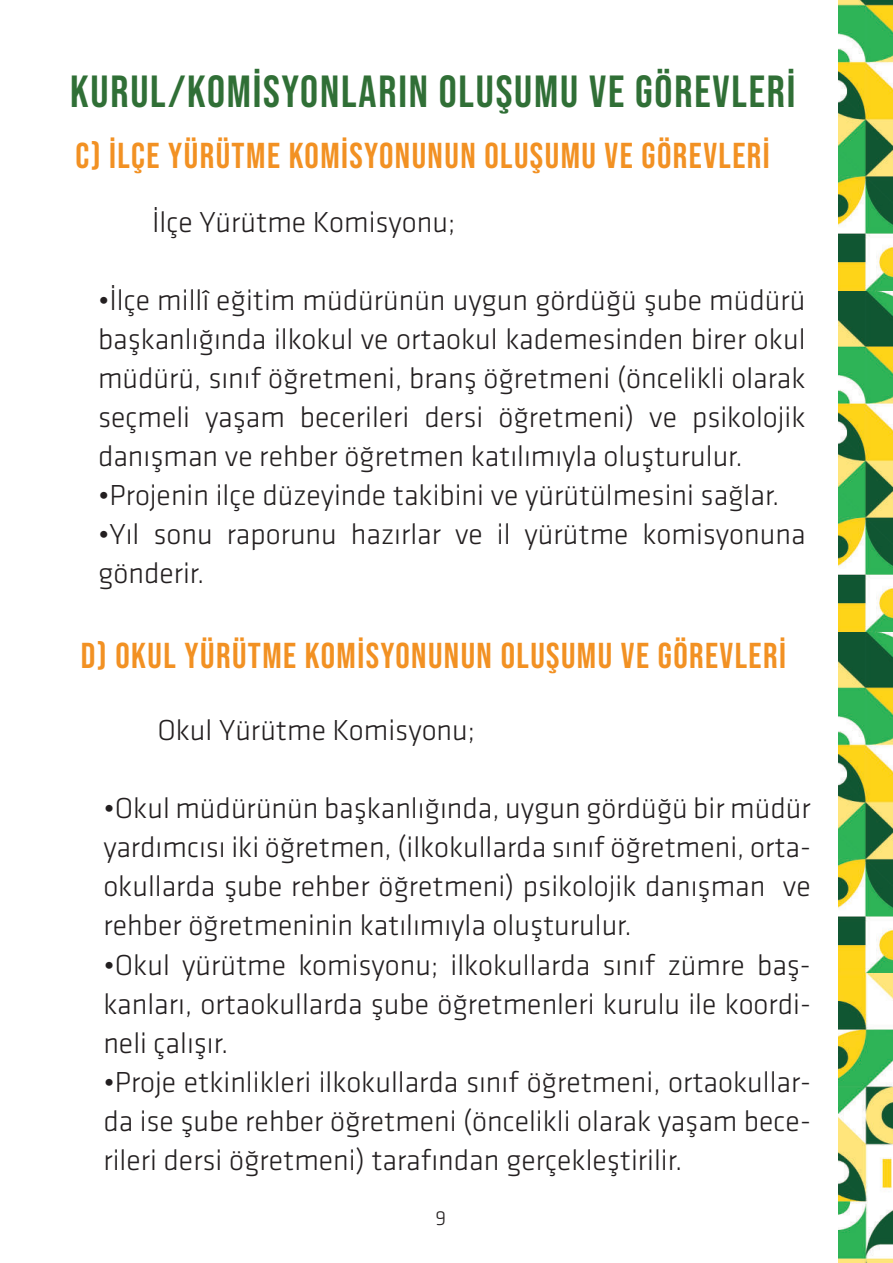
<style>
.page{position:relative;width:893px;height:1263px;background:#fff}
.page>*{position:absolute;margin:0;border:0;box-sizing:border-box;transform-origin:0 0}
.t1{font:45px "Bebas Neue";letter-spacing:.04em;color:#306f36}
.t2{font:36px "Bebas Neue";letter-spacing:.04em;color:#f29123}
.t3{font:300 30px/39px "Klavika";color:#231f20;text-align:justify}
.t4{font:300 21px "Klavika";color:#231f20}
</style>
<div class="page">
<img style="left:839px;top:0;width:54px;height:1263px">
<h1 class="t1" style="left:70px;top:69px;width:727px">KURUL/KOMİSYONLARIN OLUŞUMU VE GÖREVLERİ</h1>
<p class="t2" style="left:75px;top:137px;width:696px">C) İLÇE YÜRÜTME KOMİSYONUNUN OLUŞUMU VE GÖREVLERİ</p>
<p class="t3" style="left:152px;top:203px;width:305px">İlçe Yürütme Komisyonu;</p>
<p class="t3" style="left:98px;top:281px;width:709px">•İlçe millî eğitim müdürünün uygun gördüğü şube müdürü başkanlığında ilkokul ve ortaokul kademesinden birer okul müdürü, sınıf öğretmeni, branş öğretmeni (öncelikli olarak seçmeli yaşam becerileri dersi öğretmeni) ve psikolojik danışman ve rehber öğretmen katılımıyla oluşturulur.</p>
<p class="t3" style="left:98px;top:476px;width:683px">•Projenin ilçe düzeyinde takibini ve yürütülmesini sağlar.</p>
<p class="t3" style="left:98px;top:515px;width:709px">•Yıl sonu raporunu hazırlar ve il yürütme komisyonuna gönderir.</p>
<p class="t2" style="left:81px;top:637px;width:707px">D) OKUL YÜRÜTME KOMİSYONUNUN OLUŞUMU VE GÖREVLERİ</p>
<p class="t3" style="left:157px;top:711px;width:319px">Okul Yürütme Komisyonu;</p>
<p class="t3" style="left:103px;top:789px;width:709px">•Okul müdürünün başkanlığında, uygun gördüğü bir müdür yardımcısı iki öğretmen, (ilkokullarda sınıf öğretmeni, orta&shy;okullarda şube rehber öğretmeni) psikolojik danışman ve rehber öğretmeninin katılımıyla oluşturulur.</p>
<p class="t3" style="left:103px;top:945px;width:709px">•Okul yürütme komisyonu; ilkokullarda sınıf zümre baş&shy;kanları, ortaokullarda şube öğretmenleri kurulu ile koordi&shy;neli çalışır.</p>
<p class="t3" style="left:103px;top:1062px;width:709px">•Proje etkinlikleri ilkokullarda sınıf öğretmeni, ortaokullar&shy;da ise şube rehber öğretmeni (öncelikli olarak yaşam bece&shy;rileri dersi öğretmeni) tarafından gerçekleştirilir.</p>
<p class="t4" style="left:435px;top:1207px;width:12px">9</p>
</div>
